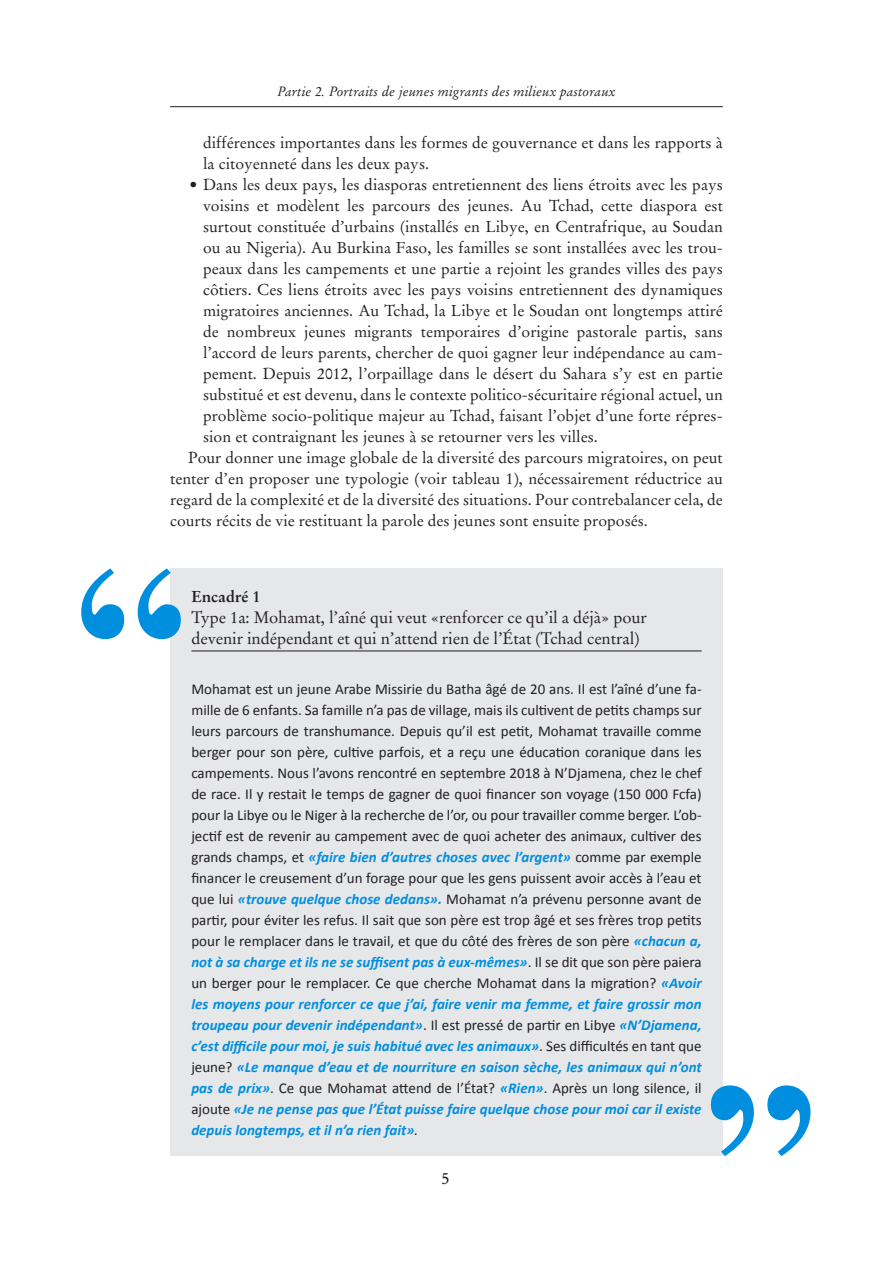
<style>
.page{position:relative;width:893px;height:1263px;background:#fff}
.page>*{position:absolute;margin:0;border:0;box-sizing:border-box;transform-origin:0 0}
.BoxTitle{font:16.5px/21px "Stempel Garamond LT Std";letter-spacing:-.005em;color:#231f20}
.NewPara{font:15.75px/21px "Stempel Garamond LT Std";color:#231f20;text-align:justify}
.BoxTitle-2{font:700 15.75px "Stempel Garamond LT Std";letter-spacing:-.005em;color:#231f20}
.BoxNewPara1{font:15px/21px "Calibri";color:#231f20;text-align:justify}
.RunningHead{font:italic 13.5px "Stempel Garamond LT Std";color:#231f20}
.s1{font-weight:700;font-style:italic;color:#008fde}
.s2{font-style:italic}
</style>
<div class="page">
<hr style="left:170px;top:106px;width:553px;height:1px;background:#231f20">
<div style="left:170px;top:568px;width:553px;height:588px;background:#e6e7e9"></div>
<hr style="left:191px;top:650px;width:511px;height:1px;background:#231f20">
<svg style="left:81px;top:568px;width:100px;height:71px"></svg>
<svg style="left:711px;top:1085px;width:99px;height:71px"></svg>
<p class="RunningHead" style="left:277px;top:84px;width:340px">Partie 2. Portraits de jeunes migrants des milieux pastoraux</p>
<p class="NewPara" style="left:203px;top:132px;width:521px">différences importantes dans les formes de gouvernance et dans les rapports à la citoyenneté dans les deux pays.</p>
<p class="NewPara" style="left:203px;top:174px;width:521px;text-indent:-13px">• Dans les deux pays, les diasporas entretiennent des liens étroits avec les pays voisins et modèlent les parcours des jeunes. Au Tchad, cette diaspora est surtout constituée d’urbains (installés en Libye, en Centrafrique, au Soudan ou au Nigeria). Au Burkina Faso, les familles se sont installées avec les trou&shy;peaux dans les campements et une partie a rejoint les grandes villes des pays côtiers. Ces liens étroits avec les pays voisins entretiennent des dynamiques migratoires anciennes. Au Tchad, la Libye et le Soudan ont longtemps attiré de nombreux jeunes migrants temporaires d’origine pastorale partis, sans l’accord de leurs parents, chercher de quoi gagner leur indépendance au cam&shy;pement. Depuis 2012, l’orpaillage dans le désert du Sahara s’y est en partie substitué et est devenu, dans le contexte politico-sécuritaire régional actuel, un problème socio-politique majeur au Tchad, faisant l’objet d’une forte répres&shy;sion et contraignant les jeunes à se retourner vers les villes.</p>
<p class="NewPara" style="left:170px;top:447px;width:554px;text-indent:18px">Pour donner une image globale de la diversité des parcours migratoires, on peut tenter d’en proposer une typologie (voir tableau 1), nécessairement réductrice au regard de la complexité et de la diversité des situations. Pour contrebalancer cela, de courts récits de vie restituant la parole des jeunes sont ensuite proposés.</p>
<p class="BoxTitle-2" style="left:191px;top:587px;width:70px">Encadré 1</p>
<p class="BoxTitle" style="left:191px;top:607px;width:457px">Type 1a: Mohamat, l’aîné qui veut «renforcer ce qu’il a déjà» pour devenir indépendant et qui n’attend rien de l’État (Tchad central)</p>
<p class="BoxNewPara1" style="left:191px;top:678px;width:512px">Mohamat est un jeune Arabe Missirie du Batha âgé de 20 ans. Il est l’aîné d’une fa&shy;mille de 6 enfants. Sa famille n’a pas de village, mais ils cultivent de petits champs sur leurs parcours de transhumance. Depuis qu’il est petit, Mohamat travaille comme berger pour son père, cultive parfois, et a reçu une éducation coranique dans les campements. Nous l’avons rencontré en septembre 2018 à N’Djamena, chez le chef de race. Il y restait le temps de gagner de quoi financer son voyage (150 000 Fcfa) pour la Libye ou le Niger à la recherche de l’or, ou pour travailler comme berger. L’ob&shy;jectif est de revenir au campement avec de quoi acheter des animaux, cultiver des grands champs, et <span class="s1">«faire bien d’autres choses avec l’argent»</span> comme par exemple financer le creusement d’un forage pour que les gens puissent avoir accès à l’eau et que lui <span class="s1">«trouve quelque chose dedans».</span> Mohamat n’a prévenu personne avant de partir, pour éviter les refus. Il sait que son père est trop âgé et ses frères trop petits pour le remplacer dans le travail, et que du côté des frères de son père <span class="s1">«chacun a, not à sa charge et ils ne se suffisent pas à eux-mêmes»</span>. Il se dit que son père paiera un berger pour le remplacer. Ce que cherche Mohamat dans la migration? <span class="s1">«Avoir les moyens pour renforcer ce que j’ai, faire venir ma femme, et faire grossir mon troupeau pour devenir indépendant»</span>. Il est pressé de partir en Libye <span class="s1">«N’Djamena, c’est difficile pour moi, je suis habitué avec les animaux»</span>. Ses difficultés en tant que jeune? <span class="s1">«Le manque d’eau et de nourriture en saison sèche, les animaux qui n’ont pas de prix»</span>. Ce que Mohamat attend de l’État? <span class="s1">«Rien»</span>. Après un long silence, il ajoute <span class="s1">«Je ne pense pas que l’État puisse faire quelque chose pour moi car il existe depuis longtemps, et il n’a rien fait»</span><span class="s2">.</span></p>
<p class="BoxTitle" style="left:442px;top:1168px;width:10px">5</p>
</div>
